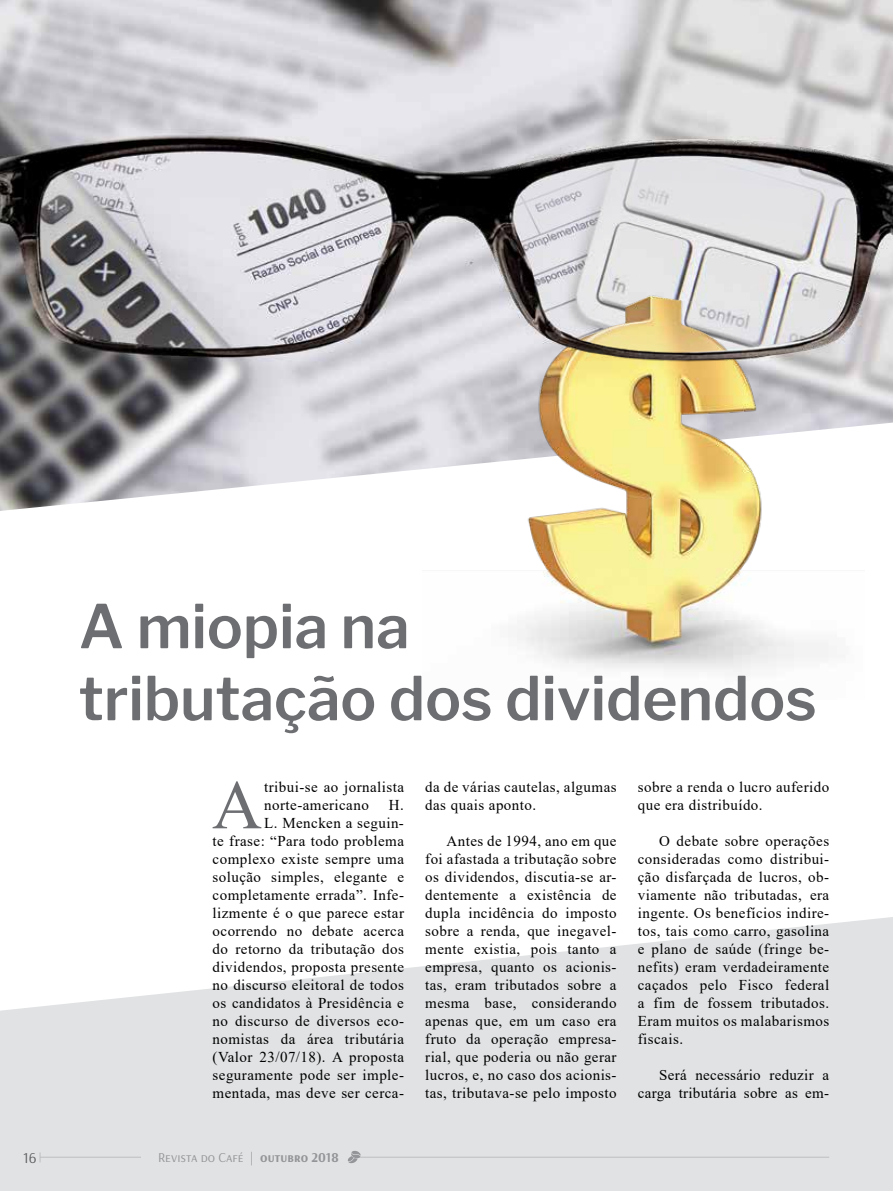
<style>
.page{position:relative;width:893px;height:1191px;background:#fff}
.page>*{position:absolute;margin:0;border:0;box-sizing:border-box;transform-origin:0 0}
.t1{font:69.3px "Times New Roman";color:#6d6e71}
.t2{font:600 60px/72px "Libre Franklin";color:#6d6e71}
.t3{font:15px/18px "Times New Roman";letter-spacing:.03em;color:#000}
.t4{font:15px "Arsenal";color:#58595b}
.t5{font:13.5px "Arsenal";color:#939598}
.s1{font-weight:700}
</style>
<div class="page">
<svg style="left:0;top:917px;width:893px;height:274px;fill:#e0e2e3"></svg>
<hr style="left:40px;top:1157px;width:789px;height:1px;background:#bcbec0">
<div style="left:142px;top:1148px;width:213px;height:18px;background:#e0e2e3"></div>
<svg style="left:348px;top:1150px;width:13px;height:13px"></svg>
<img style="left:0;top:0;width:893px;height:511px">
<img style="left:422px;top:257px;width:443px;height:415px">
<h2 class="t2" style="left:79px;top:590px;width:739px">A miopia na<br>tributação dos dividendos</h2>
<h1 class="t1" style="left:212px;top:756px;width:52px">A</h1>
<p class="t3" style="left:264px;top:778px;width:141px">tribui-se ao jornalista norte-americano</p>
<p class="t3" style="left:213px;top:796px;width:193px;text-align:right">H.<br>L. Mencken a seguin-<br>te frase: “Para todo problema complexo existe sempre uma solução simples, elegante e completamente errada”. Infe&shy;lizmente é o que parece estar ocorrendo no debate acerca do retorno da tributação dos dividendos, proposta presente no discurso eleitoral de todos os candidatos à Presidência e no discurso de diversos eco&shy;nomistas da área tributária (Valor 23/07/18). A proposta seguramente pode ser imple&shy;mentada, mas deve ser cerca-</p>
<p class="t4" style="left:23px;top:1147px;width:15px">16</p>
<p class="t5" style="left:158px;top:1147px;width:182px">Revista do Café | <span class="s1">outubro 2018</span></p>
<p class="t3" style="left:425px;top:778px;width:193px">da de várias cautelas, algumas das quais aponto.</p>
<p class="t3" style="left:425px;top:832px;width:193px;text-align:justify;text-indent:21px">Antes de 1994, ano em que foi afastada a tributação sobre os dividendos, discutia-se ar&shy;dentemente a existência de dupla incidência do imposto sobre a renda, que inegavel&shy;mente existia, pois tanto a empresa, quanto os acionis&shy;tas, eram tributados sobre a mesma base, considerando apenas que, em um caso era fruto da operação empresa&shy;rial, que poderia ou não gerar lucros, e, no caso dos acionis&shy;tas, tributava-se pelo imposto</p>
<p class="t3" style="left:638px;top:778px;width:193px">sobre a renda o lucro auferido que era distribuído.</p>
<p class="t3" style="left:638px;top:832px;width:193px;text-align:justify;text-indent:21px">O debate sobre operações consideradas como distribui&shy;ção disfarçada de lucros, ob&shy;viamente não tributadas, era ingente. Os benefícios indire&shy;tos, tais como carro, gasolina e plano de saúde (fringe be&shy;nefits) eram verdadeiramente caçados pelo Fisco federal a fim de fossem tributados.<br>Eram muitos os malabarismos fiscais.</p>
<p class="t3" style="left:638px;top:1066px;width:193px;text-align:right">Será necessário reduzir a carga tributária sobre as em-</p>
</div>
